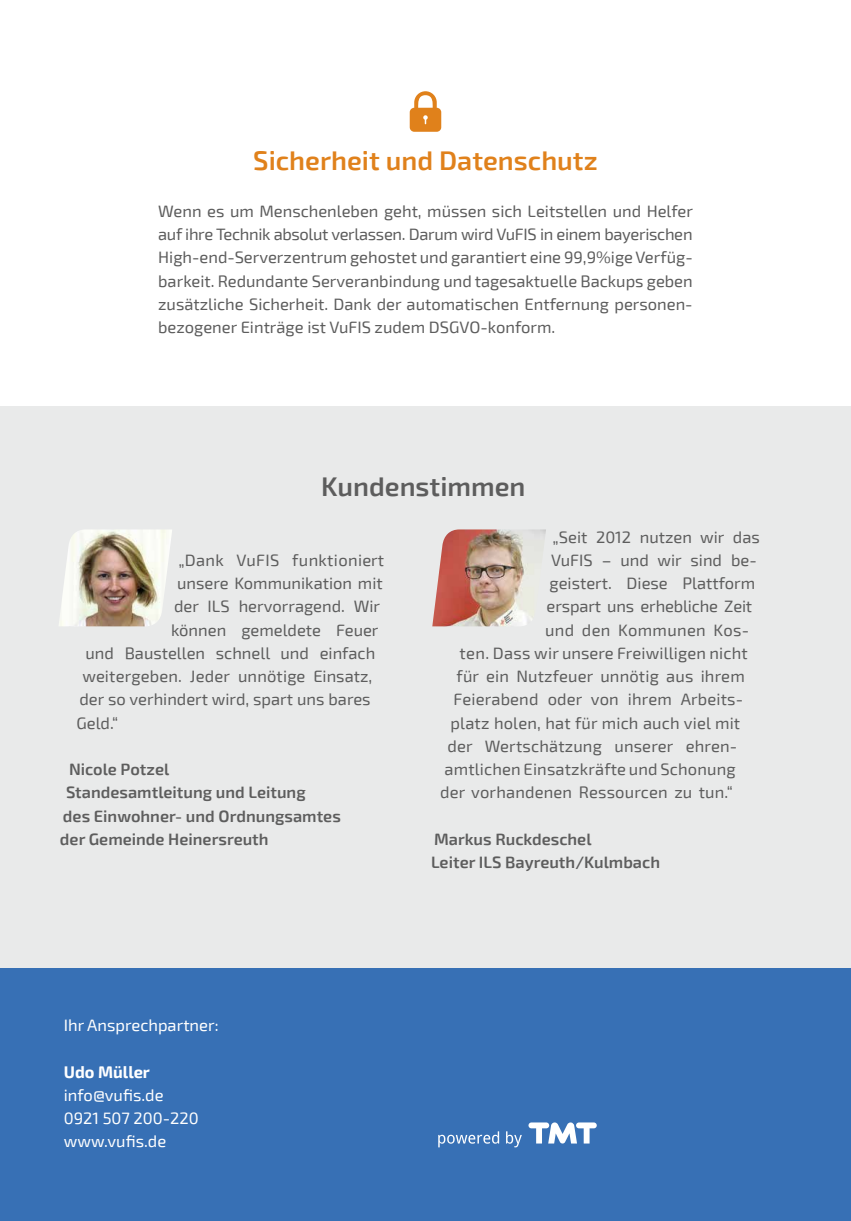
<style>
.page{position:relative;width:851px;height:1221px;background:#fff}
.page>*{position:absolute;margin:0;border:0;box-sizing:border-box;transform-origin:0 0}
.t1{font:600 27px "Exo 2";color:#e0811b}
.t2{font:600 27px "Exo 2";color:#5d5d5d}
.t3{font:16.5px/23.2px "Exo 2";color:#5d5d5d;text-align:justify}
.t4{font:600 16.5px/23.2px "Exo 2";color:#5d5d5d}
.t5{font:16.5px/23.2px "Exo 2";color:#fff}
.t6{font:16.5px "Exo 2";letter-spacing:.02em;color:#5d5d5d}
.t7{font:700 16.5px "Exo 2";color:#fff}
</style>
<div class="page">
<div style="left:0;top:406px;width:850px;height:563px;background:#e9eaea"></div>
<div style="left:0;top:968px;width:850px;height:252px;background:#3770b5"></div>
<img style="left:432px;top:529px;width:114px;height:97px">
<img style="left:59px;top:529px;width:113px;height:97px">
<svg style="left:409px;top:91px;width:32px;height:41px"></svg>
<svg style="left:438px;top:1131px;width:83px;height:16px"></svg>
<svg style="left:528px;top:1122px;width:68px;height:21px"></svg>
<h1 class="t1" style="left:253px;top:145px;width:346px">Sicherheit und Datenschutz</h1>
<p class="t3" style="left:158px;top:200px;width:536px">Wenn es um Menschenleben geht, müssen sich Leitstellen und Helfer auf ihre Technik absolut verlassen. Darum wird VuFIS in einem bayerischen High-end-Serverzentrum gehostet und garantiert eine 99,9%ige Verfüg&shy;barkeit. Redundante Serveranbindung und tagesaktuelle Backups geben zusätzliche Sicherheit. Dank der automatischen Entfernung personen&shy;bezogener Einträge ist VuFIS zudem DSGVO-konform.</p>
<h1 class="t2" style="left:321px;top:470px;width:206px">Kundenstimmen</h1>
<p class="t6" style="left:178px;top:550px;width:207px">„Dank VuFIS funktioniert</p>
<p class="t3" style="left:177px;top:572px;width:207px">unsere Kommunikation mit</p>
<p class="t3" style="left:174px;top:595px;width:207px">der ILS hervorragend. Wir</p>
<p class="t3" style="left:171px;top:618px;width:209px">können gemeldete Feuer</p>
<p class="t3" style="left:85px;top:641px;width:291px">und Baustellen schnell und einfach</p>
<p class="t3" style="left:82px;top:665px;width:291px">weitergeben. Jeder unnötige Einsatz,</p>
<p class="t3" style="left:79px;top:688px;width:292px">der so verhindert wird, spart uns bares</p>
<p class="t3" style="left:76px;top:711px;width:43px">Geld.“</p>
<p class="t4" style="left:69px;top:758px;width:102px">Nicole Potzel</p>
<p class="t4" style="left:66px;top:781px;width:241px">Standesamtleitung und Leitung</p>
<p class="t4" style="left:63px;top:804px;width:279px">des Einwohner- und Ordnungsamtes</p>
<p class="t4" style="left:60px;top:827px;width:210px">der Gemeinde Heinersreuth</p>
<p class="t3" style="left:552px;top:525px;width:209px">„Seit 2012 nutzen wir das</p>
<p class="t3" style="left:551px;top:548px;width:207px">VuFIS – und wir sind be-</p>
<p class="t3" style="left:549px;top:572px;width:207px">geistert. Diese Plattform</p>
<p class="t3" style="left:546px;top:595px;width:207px">erspart uns erhebliche Zeit</p>
<p class="t6" style="left:545px;top:620px;width:205px">und den Kommunen Kos-</p>
<p class="t3" style="left:459px;top:641px;width:290px">ten. Dass wir unsere Freiwilligen nicht</p>
<p class="t3" style="left:456px;top:665px;width:290px">fü r ein Nutzfeuer unnötig aus ihrem</p>
<p class="t3" style="left:453px;top:688px;width:291px">Feierabend oder von ihrem Arbeits-</p>
<p class="t3" style="left:450px;top:711px;width:291px">platz holen, hat für mich auch viel mit</p>
<p class="t3" style="left:447px;top:734px;width:291px">der Wertschätzung unserer ehren-</p>
<p class="t3" style="left:444px;top:758px;width:293px">amtlichen Einsatzkräfte und Schonung</p>
<p class="t3" style="left:440px;top:781px;width:294px">der vorhandenen Ressourcen zu tun.“</p>
<p class="t4" style="left:431px;top:827px;width:230px">Markus Ruckdeschel<br>Leiter ILS Bayreuth/Kulmbach</p>
<p class="t5" style="left:64px;top:1013px;width:156px">Ihr Ansprechpartner:</p>
<p class="t7" style="left:64px;top:1061px;width:88px">Udo Müller</p>
<p class="t5" style="left:64px;top:1083px;width:136px">info@vufis.de<br>0921 507 200-220 www.vufis.de</p>
</div>
